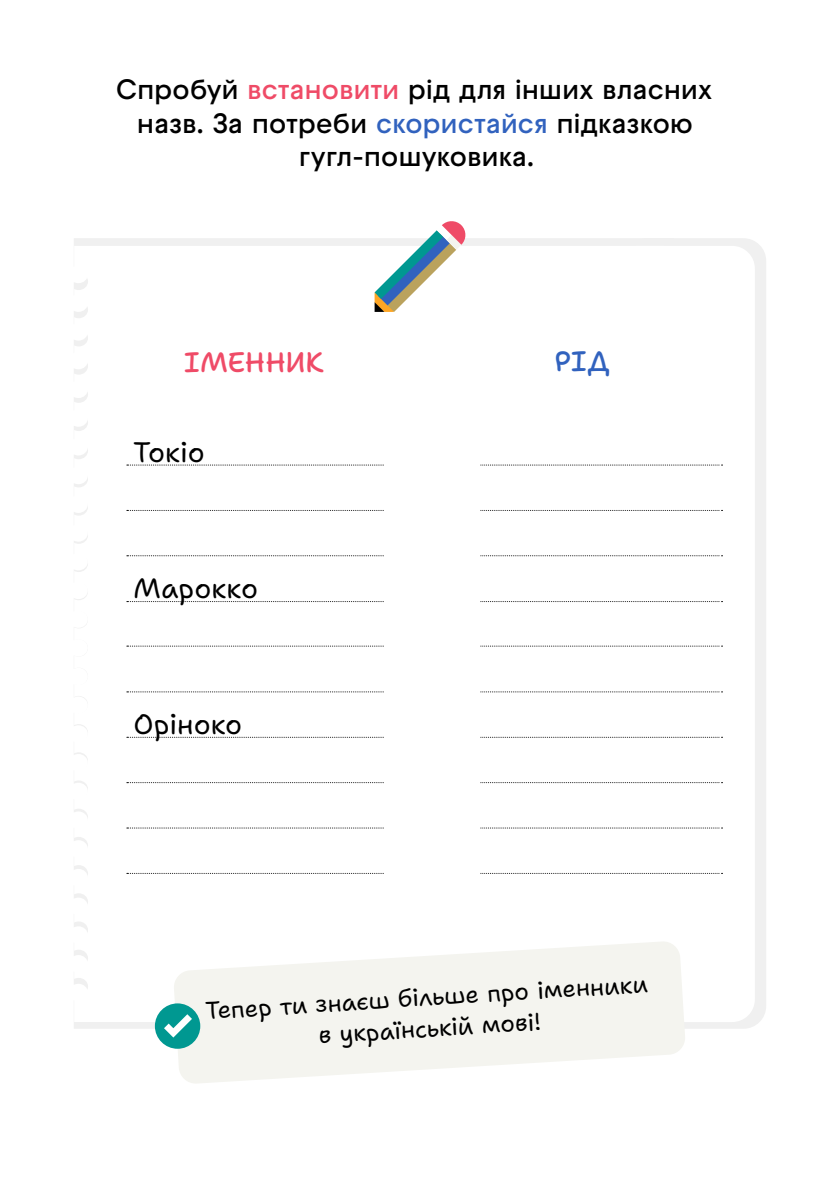
<style>
.page{position:relative;width:840px;height:1191px;background:#fff}
.page>*{position:absolute;margin:0;border:0;box-sizing:border-box;transform-origin:0 0}
.t1{font:600 28px/33.6px "Raptor V3 Premium";letter-spacing:-.01em;color:#000;text-align:center}
.t2{font:28px "Shantell Sans";color:#000}
.t3{font:500 28px "Shantell Sans";letter-spacing:-.005em;color:#ef4b67}
.t4{font:500 28px "Shantell Sans";color:#3162be}
.t5{font:24px/31.2px "Shantell Sans";color:#000;text-align:center}
.s1{color:#ef4b67}
.s2{color:#3162be}
</style>
<div class="page">
<div style="left:623px;top:238px;width:142px;height:790px;background:linear-gradient(to right,#f0f0f0,#f1f1f1);border-radius:23px"></div>
<div style="left:614px;top:246px;width:140px;height:776px;background:#fff;border-radius:23px"></div>
<svg style="left:74px;top:246px;width:589px;height:775px"></svg>
<svg style="left:374px;top:221px;width:92px;height:91px"></svg>
<svg style="left:173px;top:941px;width:512px;height:142px;fill:#f4f4ef"></svg>
<div style="left:155px;top:1003px;width:45px;height:45px;background:#009891;border-radius:50%"></div>
<svg style="left:164px;top:1014px;width:28px;height:23px"></svg>
<svg style="left:127px;top:464px;width:595px;height:1px"></svg>
<svg style="left:127px;top:510px;width:595px;height:1px"></svg>
<svg style="left:127px;top:555px;width:595px;height:1px"></svg>
<svg style="left:127px;top:691px;width:595px;height:1px"></svg>
<svg style="left:127px;top:737px;width:595px;height:1px"></svg>
<svg style="left:127px;top:782px;width:595px;height:1px"></svg>
<svg style="left:127px;top:827px;width:595px;height:1px"></svg>
<svg style="left:127px;top:873px;width:595px;height:1px"></svg>
<svg style="left:127px;top:601px;width:595px;height:1px"></svg>
<svg style="left:127px;top:645px;width:595px;height:1px"></svg>
<div style="left:383px;top:342px;width:96px;height:598px;background:#fff"></div>
<p class="t1" style="left:116px;top:71px;width:597px">Спробуй <span class="s1">встановити</span> рід для інших власних назв. За потреби <span class="s2">скористайся</span> підказкою гугл-пошуковика.</p>
<p class="t3" style="left:184px;top:345px;width:141px">ІМЕННИК</p>
<p class="t2" style="left:133px;top:435px;width:73px">Токіо</p>
<p class="t2" style="left:133px;top:571px;width:126px">Марокко</p>
<p class="t2" style="left:133px;top:707px;width:110px">Оріноко</p>
<p class="t4" style="left:554px;top:345px;width:56px">РІД</p>
<p class="t5" style="left:204px;top:997px;width:444px;rotate:-4deg">Тепер ти знаєш більше про іменники в українській мові!</p>
</div>
